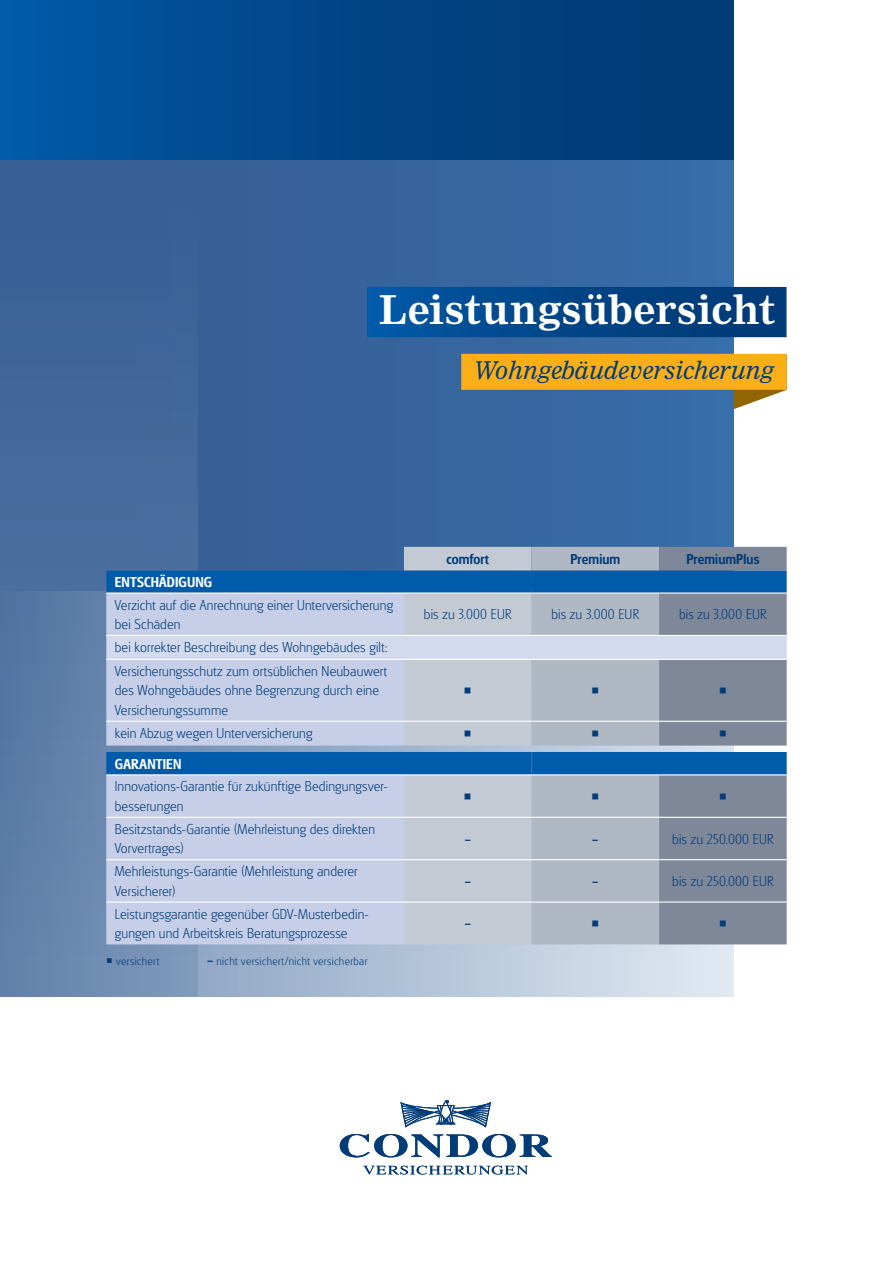
<style>
.page{position:relative;width:893px;height:1263px;background:#fff}
.page>*{position:absolute;margin:0;border:0;box-sizing:border-box;transform-origin:0 0}
.t1{font:700 39px "Nimrod MT Pro";color:#fff}
.t2{font:italic 24px "Nimrod MT Pro";letter-spacing:.005em;color:#013c79}
.t3{font:300 15px/19.5px "Glasgow Pro";letter-spacing:.01em;color:#013c79}
.t4{font:500 15px "Glasgow Pro";letter-spacing:.005em;color:#013c79}
.t5{font:500 15px "Glasgow Pro";letter-spacing:.01em;color:#fff}
.t6{font:300 12px "Glasgow Pro";letter-spacing:.03em;color:#013c79}
.s1{font-weight:500;font-size:15px}
</style>
<div class="page">
<svg style="left:198px;top:159px;width:535px;height:388px;background:#36659e"></svg>
<div style="left:0;top:152px;width:198px;height:845px;background:#406699"></div>
<div style="left:198px;top:547px;width:535px;height:449px;background:#376198"></div>
<svg style="left:0;top:591px;width:733px;height:405px;background:#829cbd"></svg>
<div style="left:0;top:0;width:733px;height:159px;background:linear-gradient(to right,#0156a3,#013771)"></div>
<svg style="left:340px;top:1134px;width:212px;height:23px"></svg>
<svg style="left:363px;top:1165px;width:165px;height:9px"></svg>
<svg style="left:401px;top:1100px;width:90px;height:27px"></svg>
<svg style="left:733px;top:390px;width:53px;height:19px"></svg>
<div style="left:461px;top:354px;width:326px;height:36px;background:#faaf18"></div>
<div style="left:367px;top:287px;width:419px;height:50px;background:linear-gradient(to right,#0157a3,#013771)"></div>
<div style="left:404px;top:547px;width:127px;height:397px;background:#c4cad4"></div>
<div style="left:531px;top:547px;width:128px;height:397px;background:#b0b8c4"></div>
<div style="left:659px;top:547px;width:128px;height:397px;background:#7e8899"></div>
<svg style="left:106px;top:571px;width:425px;height:203px;background:#729bc3"></svg>
<svg style="left:531px;top:571px;width:256px;height:203px;background:#7491b0"></svg>
<svg style="left:106px;top:594px;width:298px;height:350px;background:#b8c6e2"></svg>
<div style="left:106px;top:636px;width:681px;height:23px;background:#d4daed"></div>
<hr style="left:106px;top:592px;width:298px;height:2px;background:#fff">
<hr style="left:404px;top:592px;width:127px;height:2px;background:#fff">
<hr style="left:531px;top:592px;width:128px;height:2px;background:#fff">
<hr style="left:659px;top:592px;width:128px;height:2px;background:#fff">
<hr style="left:106px;top:635px;width:298px;height:1px;background:#fff">
<hr style="left:404px;top:635px;width:127px;height:1px;background:#fff">
<hr style="left:531px;top:635px;width:128px;height:1px;background:#fff">
<hr style="left:659px;top:635px;width:128px;height:1px;background:#fff">
<hr style="left:106px;top:659px;width:298px;height:1px;background:#fff">
<hr style="left:404px;top:659px;width:127px;height:1px;background:#fff">
<hr style="left:531px;top:659px;width:128px;height:1px;background:#fff">
<hr style="left:659px;top:659px;width:128px;height:1px;background:#fff">
<hr style="left:106px;top:721px;width:298px;height:1px;background:#fff">
<hr style="left:404px;top:721px;width:127px;height:1px;background:#fff">
<hr style="left:531px;top:721px;width:128px;height:1px;background:#fff">
<hr style="left:659px;top:721px;width:128px;height:1px;background:#fff">
<hr style="left:106px;top:774px;width:298px;height:1px;background:#fff">
<hr style="left:404px;top:774px;width:127px;height:1px;background:#fff">
<hr style="left:531px;top:774px;width:128px;height:1px;background:#fff">
<hr style="left:659px;top:774px;width:128px;height:1px;background:#fff">
<hr style="left:106px;top:817px;width:298px;height:1px;background:#fff">
<hr style="left:404px;top:817px;width:127px;height:1px;background:#fff">
<hr style="left:531px;top:817px;width:128px;height:1px;background:#fff">
<hr style="left:659px;top:817px;width:128px;height:1px;background:#fff">
<hr style="left:106px;top:859px;width:298px;height:1px;background:#fff">
<hr style="left:404px;top:859px;width:127px;height:1px;background:#fff">
<hr style="left:531px;top:859px;width:128px;height:1px;background:#fff">
<hr style="left:659px;top:859px;width:128px;height:1px;background:#fff">
<hr style="left:106px;top:901px;width:298px;height:2px;background:#fff">
<hr style="left:404px;top:901px;width:127px;height:2px;background:#fff">
<hr style="left:531px;top:901px;width:128px;height:2px;background:#fff">
<hr style="left:659px;top:901px;width:128px;height:2px;background:#fff">
<svg style="left:465px;top:688px;width:6px;height:5px"></svg>
<svg style="left:592px;top:688px;width:6px;height:5px"></svg>
<svg style="left:720px;top:688px;width:6px;height:5px"></svg>
<svg style="left:465px;top:731px;width:6px;height:6px"></svg>
<svg style="left:592px;top:731px;width:6px;height:6px"></svg>
<svg style="left:720px;top:731px;width:6px;height:6px"></svg>
<svg style="left:465px;top:793px;width:6px;height:6px"></svg>
<svg style="left:592px;top:793px;width:6px;height:6px"></svg>
<svg style="left:720px;top:793px;width:6px;height:6px"></svg>
<svg style="left:592px;top:920px;width:6px;height:6px"></svg>
<svg style="left:720px;top:920px;width:6px;height:6px"></svg>
<h1 class="t1" style="left:379px;top:284px;width:398px">Leistungsübersicht</h1>
<h2 class="t2" style="left:474px;top:355px;width:302px">Wohngebäudeversicherung</h2>
<p class="t4" style="left:446px;top:550px;width:44px">comfort</p>
<p class="t4" style="left:570px;top:550px;width:51px">Premium</p>
<p class="t4" style="left:686px;top:550px;width:75px">PremiumPlus</p>
<p class="t5" style="left:115px;top:573px;width:99px">ENTSCHÄDIGUNG</p>
<p class="t3" style="left:115px;top:595px;width:280px">Verzicht auf die Anrechnung einer Unterversicherung bei Schäden</p>
<p class="t3" style="left:424px;top:605px;width:89px">bis zu 3.000 EUR</p>
<p class="t3" style="left:551px;top:605px;width:89px">bis zu 3.000 EUR</p>
<p class="t3" style="left:679px;top:605px;width:89px">bis zu 3.000 EUR</p>
<p class="t3" style="left:115px;top:636px;width:274px;line-height:23.4px">bei korrekter Beschreibung des Wohngebäudes gilt:<br>Versicherungsschutz zum ortsüblichen Neubauwert</p>
<p class="t3" style="left:115px;top:681px;width:266px">des Wohngebäudes ohne Begrenzung durch eine<br>Versicherungssumme</p>
<p class="t3" style="left:115px;top:724px;width:199px">kein Abzug wegen Unterversicherung</p>
<p class="t5" style="left:115px;top:755px;width:68px">GARANTIEN</p>
<p class="t3" style="left:115px;top:777px;width:275px">Innovations-Garantie für zukünftige Bedingungsver&shy;besserungen</p>
<p class="t3" style="left:115px;top:819px;width:262px">Besitzstands-Garantie (Mehrleistung des direkten<br>Vorvertrages)</p>
<p class="t4" style="left:465px;top:830px;width:8px">–</p>
<p class="t4" style="left:592px;top:830px;width:8px">–</p>
<p class="t3" style="left:672px;top:829px;width:103px">bis zu 250.000 EUR</p>
<p class="t3" style="left:115px;top:861px;width:244px">Mehrleistungs-Garantie (Mehrleistung anderer<br>Versicherer)</p>
<p class="t3" style="left:115px;top:904px;width:256px">Leistungsgarantie gegenüber GDV-Musterbedin&shy;gungen und Arbeitskreis Beratungsprozesse</p>
<p class="t6" style="left:106px;top:954px;width:54px">○ versichert</p>
<p class="t6" style="left:207px;top:954px;width:162px"><span class="s1">–</span> nicht versichert/nicht versicherbar</p>
<p class="t4" style="left:465px;top:872px;width:8px">–</p>
<p class="t4" style="left:592px;top:872px;width:8px">–</p>
<p class="t3" style="left:672px;top:871px;width:103px">bis zu 250.000 EUR</p>
<p class="t4" style="left:465px;top:914px;width:8px">–</p>
</div>
